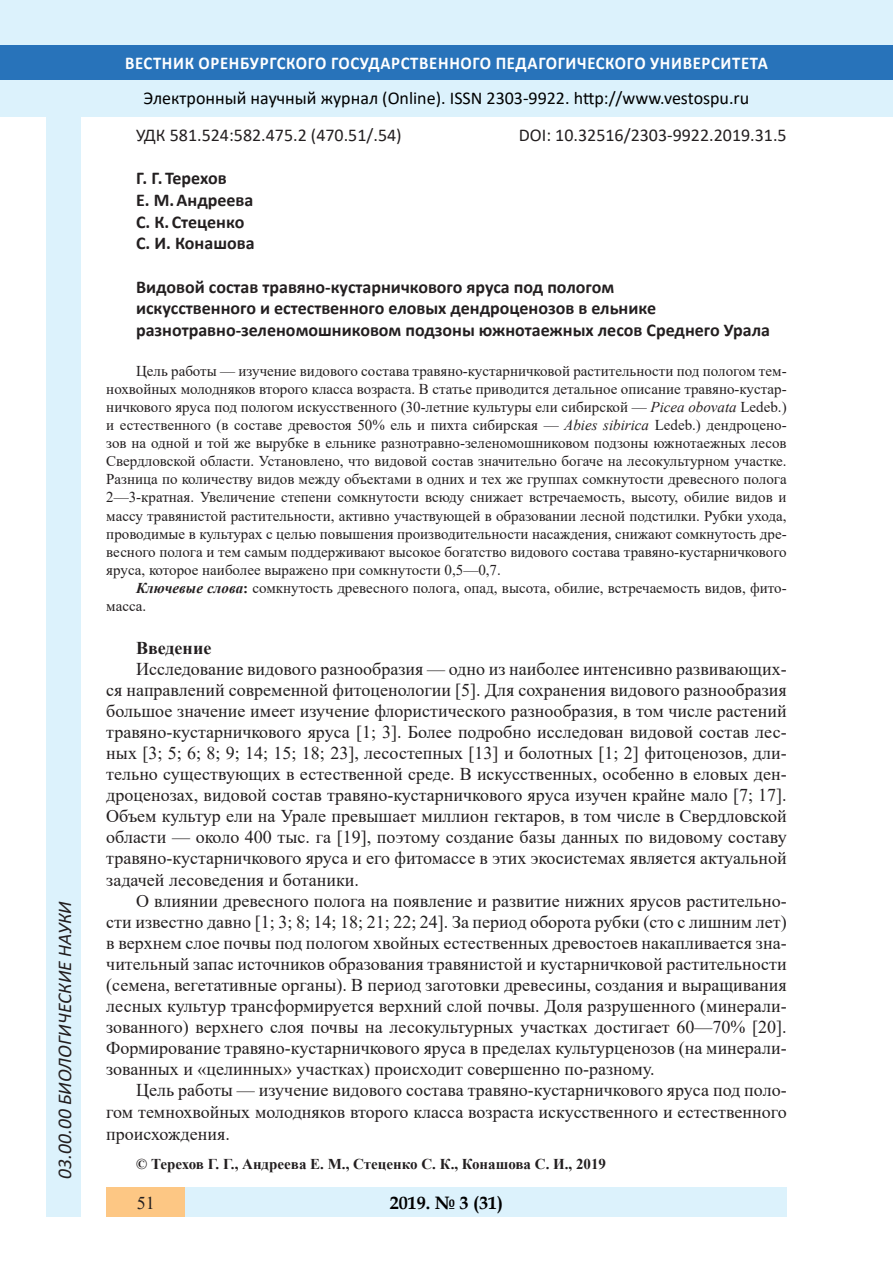
<style>
.page{position:relative;width:893px;height:1263px;background:#fff}
.page>*{position:absolute;margin:0;border:0;box-sizing:border-box;transform-origin:0 0}
.t1{font:italic 19.5px "Calibri";color:#231f20}
.Стиль2{font:18px/21px "Times New Roman";color:#231f20;text-align:justify}
.Заголовок_2{font:700 18px "Calibri";color:#231f20}
.t2{font:18px "Calibri";color:#000}
.Заголовок_2-2{font:18px "Calibri";color:#231f20}
.t3{font:700 18px "Calibri";letter-spacing:.04em;color:#fff;scale:.93 1}
.t4{font:700 18px "Book Antiqua";color:#000}
.Стиль2-2{font:700 18px "Times New Roman";color:#231f20}
.литература{font:15px/18px "Times New Roman";color:#231f20;text-align:justify}
.Стиль2-3{font:700 15px "Times New Roman";color:#231f20}
.s1{font-style:italic}
.s2{font-weight:700;font-style:italic}
.s3{font-weight:700}
</style>
<div class="page">
<div style="left:0;top:0;width:893px;height:116px;background:#dcf2fc"></div>
<div style="left:0;top:45px;width:893px;height:34px;background:#2873ba"></div>
<div style="left:47px;top:116px;width:34px;height:1101px;background:#dcf2fc"></div>
<div style="left:106px;top:1188px;width:681px;height:29px;background:#dcf2fc"></div>
<div style="left:106px;top:1188px;width:79px;height:29px;background:#fdc784"></div>
<p class="t1" style="left:51px;top:1179px;width:279px;rotate:-90deg">03.00.00 БИОЛОГИЧЕСКИЕ НАУКИ</p>
<p class="t3" style="left:125px;top:50px;width:693px">ВЕСТНИК ОРЕНБУРГСКОГО ГОСУДАРСТВЕННОГО ПЕДАГОГИЧЕСКОГО УНИВЕРСИТЕТА</p>
<p class="t2" style="left:144px;top:85px;width:607px">Электронный научный журнал (Online). ISSN 2303-9922. http://www.vestospu.ru</p>
<p class="Заголовок_2-2" style="left:519px;top:123px;width:269px">DOI: 10.32516/2303-9922.2019.31.5</p>
<p class="Заголовок_2-2" style="left:136px;top:123px;width:267px">УДК 581.524:582.475.2 (470.51/.54)</p>
<p class="Заголовок_2" style="left:136px;top:166px;width:92px">Г. Г. Терехов</p>
<p class="Заголовок_2" style="left:136px;top:187px;width:119px">Е. М.Андреева</p>
<p class="Заголовок_2" style="left:136px;top:209px;width:110px">С. К. Стеценко</p>
<p class="Заголовок_2" style="left:136px;top:231px;width:120px">С. И. Конашова</p>
<p class="Заголовок_2" style="left:136px;top:274px;width:480px">Видовой состав травяно-кустарничкового яруса под пологом</p>
<p class="Заголовок_2" style="left:136px;top:296px;width:521px">искусственного и естественного еловых дендроценозов в ельнике</p>
<p class="Заголовок_2" style="left:136px;top:317px;width:635px">разнотравно-зеленомошниковом подзоны южнотаежных лесов Среднего Урала</p>
<p class="литература" style="left:106px;top:361px;width:682px;text-indent:30px">Цель работы — изучение видового состава травяно-кустарничковой растительности под пологом тем&shy;нохвойных молодняков второго класса возраста. В статье приводится детальное описание травяно-кустар&shy;ничкового яруса под пологом искусственного (30-летние культуры ели сибирской — <span class="s1">Picea obovata</span> Ledeb.) и естественного (в составе древостоя 50% ель и пихта сибирская — <span class="s1">Abies sibirica</span> Ledeb.) дендроцено&shy;зов на одной и той же вырубке в ельнике разнотравно-зеленомошниковом подзоны южнотаежных лесов Свердловской области. Установлено, что видовой состав значительно богаче на лесокультурном участке.<br>Разница по количеству видов между объектами в одних и тех же группах сомкнутости древесного полога 2—3-кратная. Увеличение степени сомкнутости всюду снижает встречаемость, высоту, обилие видов и массу травянистой растительности, активно участвующей в образовании лесной подстилки. Рубки ухода, проводимые в культурах с целью повышения производительности насаждения, снижают сомкнутость дре&shy;весного полога и тем самым поддерживают высокое богатство видового состава травяно-кустарничкового яруса, которое наиболее выражено при сомкнутости 0,5—0,7.</p>
<p class="литература" style="left:106px;top:578px;width:682px;text-indent:30px"><span class="s2">Ключевые слова</span><span class="s3">:</span> сомкнутость древесного полога, опад, высота, обилие, встречаемость видов, фито&shy;масса.</p>
<p class="Стиль2-2" style="left:136px;top:635px;width:77px">Введение</p>
<p class="Стиль2" style="left:106px;top:658px;width:682px;text-indent:30px">Исследование видового разнообразия — одно из наиболее интенсивно развивающих&shy;ся направлений современной фитоценологии [5]. Для сохранения видового разнообразия большое значение имеет изучение флористического разнообразия, в том числе растений травяно-кустарничкового яруса [1; 3]. Более подробно исследован видовой состав лес&shy;ных [3; 5; 6; 8; 9; 14; 15; 18; 23], лесостепных [13] и болотных [1; 2] фитоценозов, дли&shy;тельно существующих в естественной среде. В искусственных, особенно в еловых ден&shy;дроценозах, видовой состав травяно-кустарничкового яруса изучен крайне мало [7; 17].<br>Объем культур ели на Урале превышает миллион гектаров, в том числе в Свердловской области — около 400 тыс. га [19], поэтому создание базы данных по видовому составу травяно-кустарничкового яруса и его фитомассе в этих экосистемах является актуальной задачей лесоведения и ботаники.</p>
<p class="Стиль2" style="left:106px;top:889px;width:682px;text-indent:30px">О влиянии древесного полога на появление и развитие нижних ярусов растительно&shy;сти известно давно [1; 3; 8; 14; 18; 21; 22; 24]. За период оборота рубки (сто с лишним лет) в верхнем слое почвы под пологом хвойных естественных древостоев накапливается зна&shy;чительный запас источников образования травянистой и кустарничковой растительности (семена, вегетативные органы). В период заготовки древесины, создания и выращивания лесных культур трансформируется верхний слой почвы. Доля разрушенного (минерали&shy;зованного) верхнего слоя почвы на лесокультурных участках достигает 60—70% [20].<br>Формирование травяно-кустарничкового яруса в пределах культурценозов (на минерали&shy;зованных и «целинных» участках) происходит совершенно по-разному.</p>
<p class="Стиль2" style="left:106px;top:1079px;width:682px;line-height:21.6px;text-indent:30px">Цель работы — изучение видового состава травяно-кустарничкового яруса под поло&shy;гом темнохвойных молодняков второго класса возраста искусственного и естественного происхождения.</p>
<p class="Стиль2-3" style="left:136px;top:1153px;width:472px">© Терехов Г. Г., Андреева Е. М., Стеценко С. К., Конашова С. И., 2019</p>
<p class="Стиль2" style="left:137px;top:1191px;width:19px">51</p>
<p class="t4" style="left:390px;top:1190px;width:115px">2019. № 3 (31)</p>
</div>
